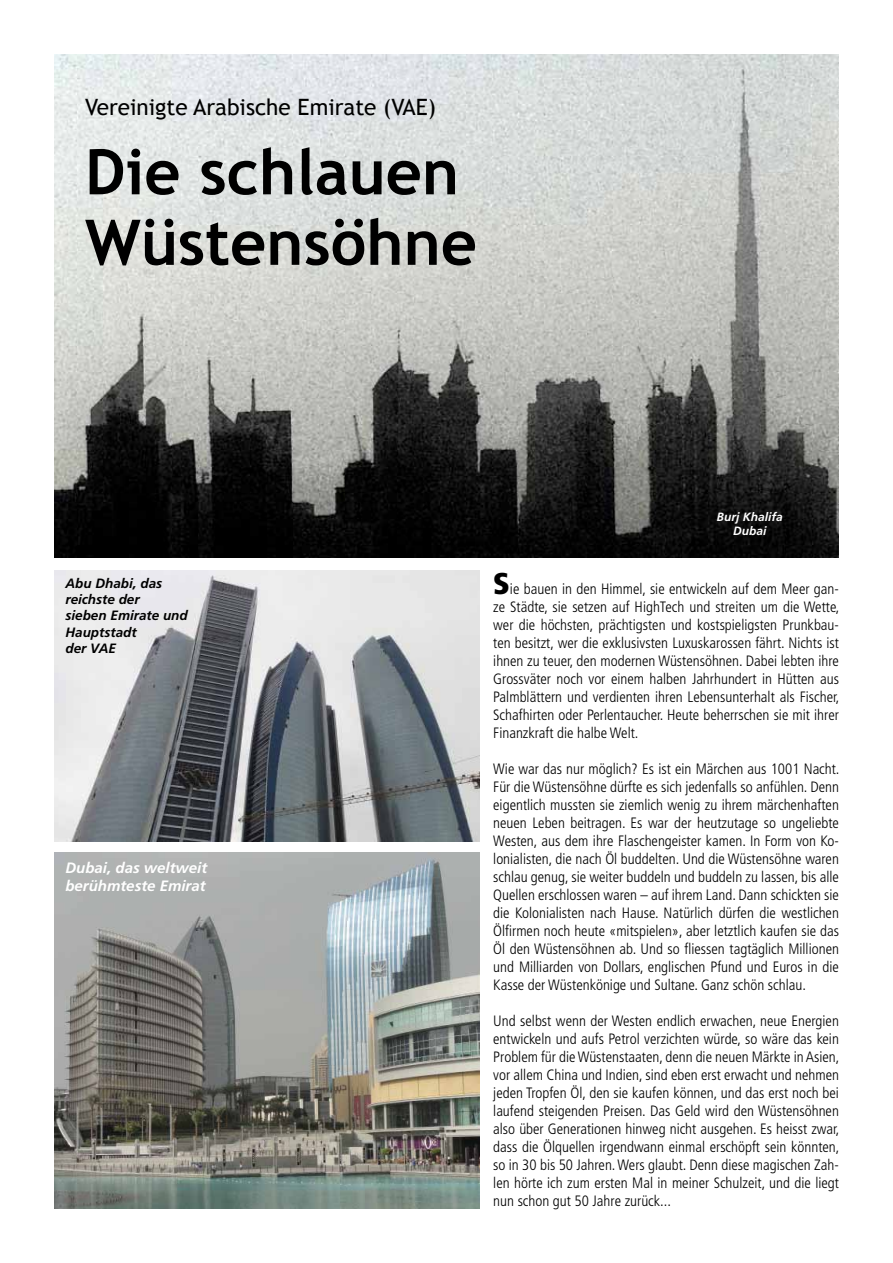
<style>
.page{position:relative;width:893px;height:1263px;background:#fff}
.page>*{position:absolute;margin:0;border:0;box-sizing:border-box;transform-origin:0 0}
.t1{font:700 63px/70.5px "Trebuchet MS";color:#000}
.t2{font:22.5px "Trebuchet MS";color:#000}
.t3{font:300 condensed 15px/18px "Frutiger";color:#000;text-align:justify}
.t4{font:italic 700 15px/18px "Frutiger";color:#fff}
.t5{font:italic 700 13.5px/16.2px "Frutiger";color:#000}
.t6{font:italic 700 12px/14.4px "Frutiger";color:#fff;text-align:center}
.s1{font-weight:900;font-size:30px}
</style>
<div class="page">
<img style="left:54px;top:54px;width:785px;height:503px">
<img style="left:54px;top:570px;width:425px;height:272px">
<img style="left:54px;top:853px;width:425px;height:356px">
<h2 class="t2" style="left:85px;top:94px;width:353px">Vereinigte Arabische Emirate (VAE)</h2>
<h1 class="t1" style="left:85px;top:137px;width:393px">Die schlauen<br>Wüstensöhne</h1>
<p class="t5" style="left:65px;top:575px;width:124px">Abu Dhabi, das reichste der<br>sieben Emirate und<br>Hauptstadt<br>der VAE</p>
<p class="t4" style="left:65px;top:858px;width:143px">Dubai, das weltweit berühmteste Emirat</p>
<p class="t6" style="left:717px;top:509px;width:68px">Burj Khalifa<br>Dubai</p>
<p class="t3" style="left:493px;top:580px;width:348px"><span class="s1">S</span>ie bauen in den Himmel, sie entwickeln auf dem Meer gan&shy;ze Städte, sie setzen auf HighTech und streiten um die Wette, wer die höchsten, prächtigsten und kostspieligsten Prunkbau&shy;ten besitzt, wer die exklusivsten Luxuskarossen fährt. Nichts ist ihnen zu teuer, den modernen Wüstensöhnen. Dabei lebten ihre Grossväter noch vor einem halben Jahrhundert in Hütten aus Palmblättern und verdienten ihren Lebensunterhalt als Fischer, Schafhirten oder Perlentaucher. Heute beherrschen sie mit ihrer Finanzkraft die halbe Welt.</p>
<p class="t3" style="left:493px;top:760px;width:348px">Wie war das nur möglich? Es ist ein Märchen aus 1001 Nacht.<br>Für die Wüstensöhne dürfte es sich jedenfalls so anfühlen. Denn eigentlich mussten sie ziemlich wenig zu ihrem märchenhaften neuen Leben beitragen. Es war der heutzutage so ungeliebte Westen, aus dem ihre Flaschengeister kamen. In Form von Ko&shy;lonialisten, die nach Öl buddelten. Und die Wüstensöhne waren schlau genug, sie weiter buddeln und buddeln zu lassen, bis alle Quellen erschlossen waren – auf ihrem Land. Dann schickten sie die Kolonialisten nach Hause. Natürlich dürfen die westlichen Ölfirmen noch heute «mitspielen», aber letztlich kaufen sie das Öl den Wüstensöhnen ab. Und so fliessen tagtäglich Millionen und Milliarden von Dollars, englischen Pfund und Euros in die Kasse der Wüstenkönige und Sultane. Ganz schön schlau.</p>
<p class="t3" style="left:493px;top:1012px;width:348px">Und selbst wenn der Westen endlich erwachen, neue Energien entwickeln und aufs Petrol verzichten würde, so wäre das kein Problem für die Wüstenstaaten, denn die neuen Märkte in Asien, vor allem China und Indien, sind eben erst erwacht und nehmen jeden Tropfen Öl, den sie kaufen können, und das erst noch bei laufend steigenden Preisen. Das Geld wird den Wüstensöhnen also über Generationen hinweg nicht ausgehen. Es heisst zwar, dass die Ölquellen irgendwann einmal erschöpft sein könnten, so in 30 bis 50 Jahren. Wers glaubt. Denn diese magischen Zah&shy;len hörte ich zum ersten Mal in meiner Schulzeit, und die liegt nun schon gut 50 Jahre zurück...</p>
</div>
